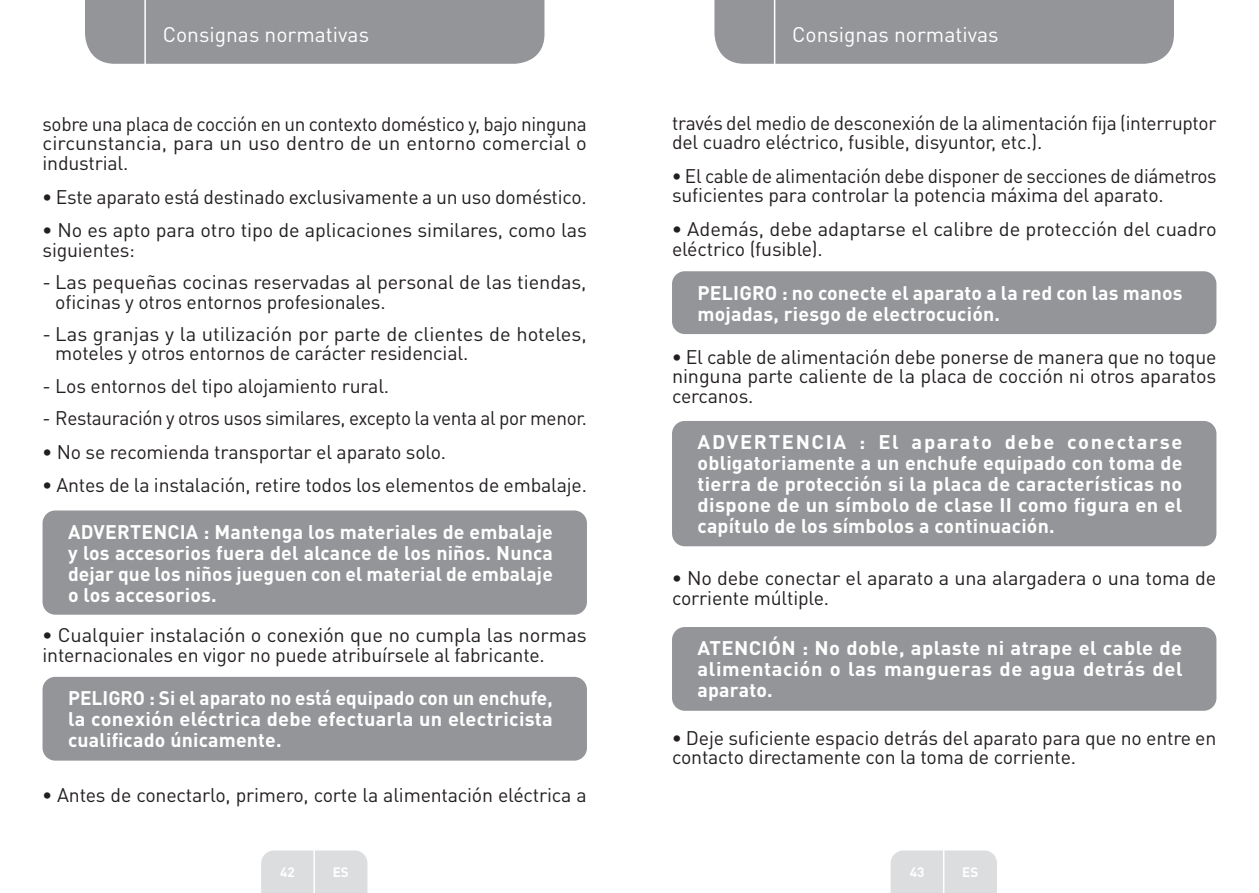
<style>
.page{position:relative;width:1259px;height:893px;background:#fff}
.page>*{position:absolute;margin:0;border:0;box-sizing:border-box;transform-origin:0 0}
.t1{font:21px "DIN Pro";color:#fff}
.Large_Text__3_2_mm{font:19.5px/19.5px "DIN Pro";letter-spacing:-.01em;color:#231f20}
.Large_Text__3_2_mm-2{font:700 19.5px/21px "DIN Pro";letter-spacing:.01em;color:#fff;text-align:justify}
.t2{font:700 13.5px "DIN Pro";color:#fff}
.s1{font-weight:700}
</style>
<div class="page">
<div style="left:85px;top:0;width:459px;height:64px;background:#939598"></div>
<div style="left:714px;top:0;width:460px;height:64px;background:#939598"></div>
<div style="left:261px;top:850px;width:106px;height:43px;background:#dcdddf"></div>
<div style="left:890px;top:850px;width:107px;height:43px;background:#dcdddf"></div>
<hr style="left:313px;top:833px;width:2px;height:60px;background:#fff">
<hr style="left:943px;top:833px;width:1px;height:60px;background:#fff">
<hr style="left:144px;top:0;width:2px;height:66px;background:#fff">
<hr style="left:774px;top:0;width:1px;height:66px;background:#fff">
<div style="left:672px;top:271px;width:544px;height:63px;background:#939598;border-radius:13px"></div>
<div style="left:672px;top:421px;width:544px;height:125px;background:#939598;border-radius:13px"></div>
<div style="left:672px;top:627px;width:544px;height:84px;background:#939598;border-radius:13px"></div>
<div style="left:43px;top:510px;width:544px;height:105px;background:#939598;border-radius:13px"></div>
<div style="left:43px;top:677px;width:544px;height:84px;background:#939598;border-radius:13px"></div>
<p class="t1" style="left:163px;top:20px;width:208px">Consignas normativas</p>
<p class="t1" style="left:792px;top:20px;width:208px">Consignas normativas</p>
<p class="Large_Text__3_2_mm" style="left:43px;top:113px;width:546px;text-align:justify">sobre una placa de cocción en un contexto doméstico y, bajo ninguna circunstancia, para un uso dentro de un entorno comercial o industrial.</p>
<p class="Large_Text__3_2_mm" style="left:43px;top:186px;width:546px"><span class="s1">•</span> Este aparato está destinado exclusivamente a un uso doméstico.</p>
<p class="Large_Text__3_2_mm" style="left:43px;top:220px;width:546px"><span class="s1">•</span> No es apto para otro tipo de aplicaciones similares, como las siguientes:</p>
<p class="Large_Text__3_2_mm" style="left:55px;top:271px;width:533px;text-indent:-13px">- Las pequeñas cocinas reservadas al personal de las tiendas, oficinas y otros entornos profesionales.</p>
<p class="Large_Text__3_2_mm" style="left:55px;top:323px;width:533px;text-indent:-13px">- Las granjas y la utilización por parte de clientes de hoteles, moteles y otros entornos de carácter residencial.</p>
<p class="Large_Text__3_2_mm" style="left:43px;top:375px;width:348px">- Los entornos del tipo alojamiento rural.</p>
<p class="Large_Text__3_2_mm" style="left:43px;top:407px;width:546px">- Restauración y otros usos similares, excepto la venta al por menor.</p>
<p class="Large_Text__3_2_mm" style="left:43px;top:441px;width:405px"><span class="s1">•</span> No se recomienda transportar el aparato solo.</p>
<p class="Large_Text__3_2_mm" style="left:43px;top:475px;width:546px"><span class="s1">•</span> Antes de la instalación, retire todos los elementos de embalaje.</p>
<p class="Large_Text__3_2_mm-2" style="left:68px;top:520px;width:486px">ADVERTENCIA : Mantenga los materiales de embalaje y los accesorios fuera del alcance de los niños. Nunca dejar que los niños jueguen con el material de embalaje o los accesorios.</p>
<p class="Large_Text__3_2_mm" style="left:43px;top:625px;width:546px"><span class="s1">•</span> Cualquier instalación o conexión que no cumpla las normas internacionales en vigor no puede atribuírsele al fabricante.</p>
<p class="Large_Text__3_2_mm-2" style="left:68px;top:687px;width:486px">PELIGRO : Si el aparato no está equipado con un enchufe, la conexión eléctrica debe efectuarla un electricista cualificado únicamente.</p>
<p class="Large_Text__3_2_mm" style="left:43px;top:785px;width:545px"><span class="s1">•</span> Antes de conectarlo, primero, corte la alimentación eléctrica a</p>
<p class="Large_Text__3_2_mm" style="left:672px;top:112px;width:546px">través del medio de desconexión de la alimentación fija (interruptor del cuadro eléctrico, fusible, disyuntor, etc.).</p>
<p class="Large_Text__3_2_mm" style="left:672px;top:165px;width:546px"><span class="s1">•</span> El cable de alimentación debe disponer de secciones de diámetros suficientes para controlar la potencia máxima del aparato.</p>
<p class="Large_Text__3_2_mm" style="left:672px;top:219px;width:546px"><span class="s1">•</span> Además, debe adaptarse el calibre de protección del cuadro eléctrico (fusible).</p>
<p class="Large_Text__3_2_mm-2" style="left:697px;top:281px;width:486px">PELIGRO : no conecte el aparato a la red con las manos mojadas, riesgo de electrocución.</p>
<p class="Large_Text__3_2_mm" style="left:672px;top:346px;width:546px;text-align:justify"><span class="s1">•</span> El cable de alimentación debe ponerse de manera que no toque ninguna parte caliente de la placa de cocción ni otros aparatos cercanos.</p>
<p class="Large_Text__3_2_mm-2" style="left:697px;top:431px;width:486px">ADVERTENCIA : El aparato debe conectarse obligatoriamente a un enchufe equipado con toma de tierra de protección si la placa de características no dispone de un símbolo de clase II como figura en el capítulo de los símbolos a continuación.</p>
<p class="Large_Text__3_2_mm" style="left:672px;top:567px;width:546px"><span class="s1">•</span> No debe conectar el aparato a una alargadera o una toma de corriente múltiple.</p>
<p class="Large_Text__3_2_mm-2" style="left:697px;top:637px;width:486px">ATENCIÓN : No doble, aplaste ni atrape el cable de alimentación o las mangueras de agua detrás del aparato.</p>
<p class="Large_Text__3_2_mm" style="left:672px;top:727px;width:546px"><span class="s1">•</span> Deje suficiente espacio detrás del aparato para que no entre en contacto directamente con la toma de corriente.</p>
<p class="t2" style="left:280px;top:863px;width:16px">42</p>
<p class="t2" style="left:333px;top:863px;width:18px">ES</p>
<p class="t2" style="left:909px;top:863px;width:16px">43</p>
<p class="t2" style="left:962px;top:863px;width:18px">ES</p>
</div>
